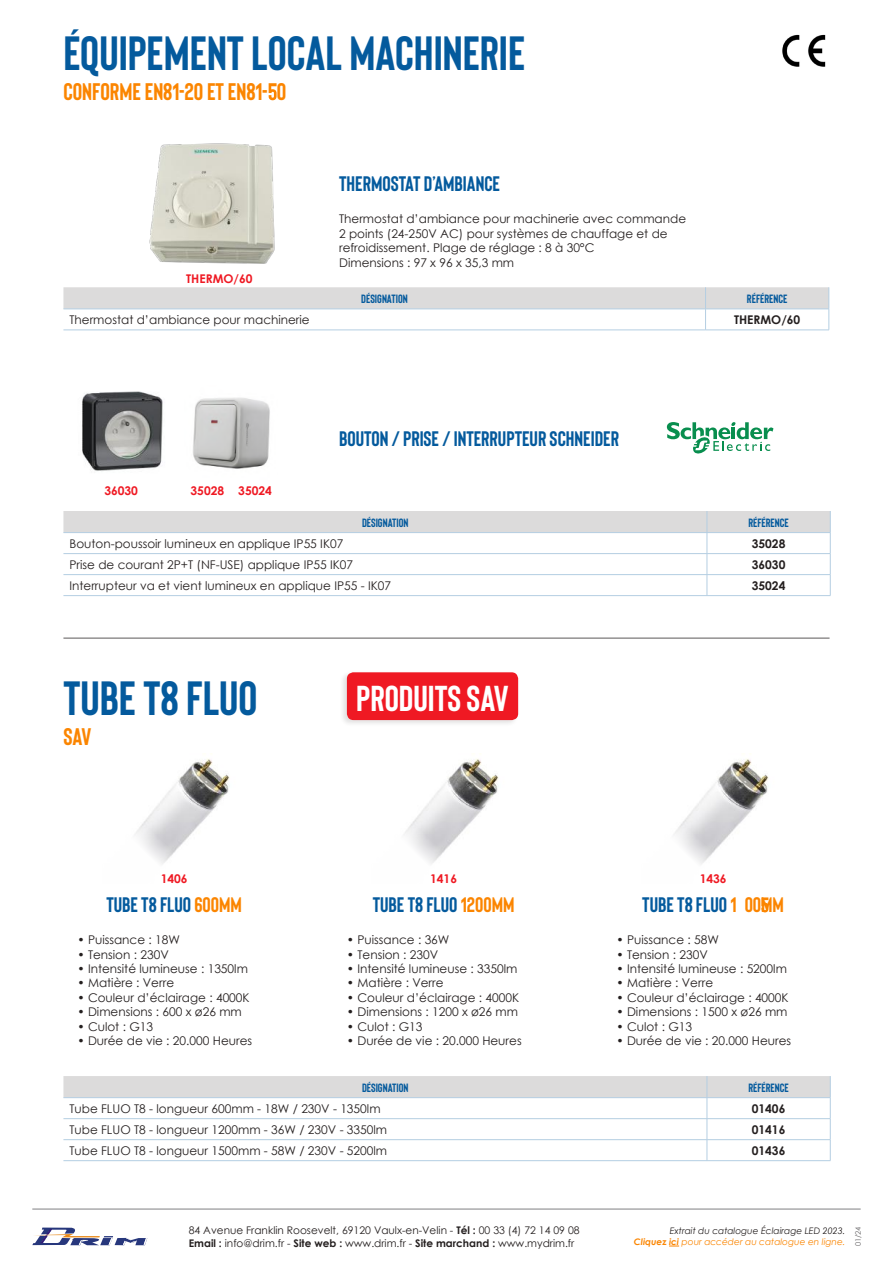
<style>
.page{position:relative;width:893px;height:1263px;background:#fff}
.page>*{position:absolute;margin:0;border:0;box-sizing:border-box;transform-origin:0 0}
.t1{font:700 48px "Bison";color:#045a9d}
.t2{font:700 36px "Bison";color:#fff}
.t3{font:700 24px "Bison";color:#fb8500}
.t4{font:700 21px "Bison";color:#045a9d}
.t5{font:12px/14.4px "Century Gothic";color:#241f1f}
.t6{font:700 12px "Bison";color:#045a9d}
.t7{font:700 12px "Century Gothic";color:#241f1f}
.t8{font:700 12px "Century Gothic";color:#ef1923}
.t9{font:10.5px/12.6px "Century Gothic";color:#241f1f}
.t10{font:italic 9px/10.8px "Century Gothic";color:#241f1f;text-align:right}
.t11{font:7.5px "Century Gothic";color:#656365}
.s1{color:#fff}
.s2{color:#fb8500}
.s3{font-weight:700}
.s4{font-weight:700;color:#fb8500}
</style>
<div class="page">
<hr style="left:32px;top:1208px;width:829px;height:2px;background:#aaaaac">
<svg style="left:32px;top:1227px;width:115px;height:18px"></svg>
<svg style="left:667px;top:422px;width:106px;height:31px"></svg>
<hr style="left:63px;top:595px;width:644px;height:1px;background:#b4cee2">
<hr style="left:707px;top:595px;width:123px;height:1px;background:#b4cee2">
<svg style="left:63px;top:511px;width:768px;height:84px"></svg>
<hr style="left:63px;top:1160px;width:644px;height:1px;background:#b4cee2">
<hr style="left:707px;top:1160px;width:123px;height:1px;background:#b4cee2">
<svg style="left:63px;top:1076px;width:768px;height:84px"></svg>
<hr style="left:63px;top:330px;width:642px;height:1px;background:#b4cee2">
<hr style="left:705px;top:330px;width:124px;height:1px;background:#b4cee2">
<svg style="left:63px;top:287px;width:767px;height:43px"></svg>
<img style="left:135px;top:759px;width:95px;height:105px">
<img style="left:404px;top:759px;width:95px;height:105px">
<img style="left:674px;top:759px;width:95px;height:105px">
<div style="left:339px;top:670px;width:180px;height:57px;background:#241f1f;opacity:.13"></div>
<div style="left:347px;top:672px;width:171px;height:48px;background:#ef1923;border-radius:7px"></div>
<hr style="left:63px;top:637px;width:766px;height:2px;background:#241f1f">
<img style="left:782px;top:35px;width:44px;height:32px">
<svg style="left:761px;top:897px;width:7px;height:15px"></svg>
<svg style="left:269px;top:83px;width:8px;height:17px"></svg>
<img style="left:193px;top:397px;width:77px;height:72px">
<img style="left:149px;top:143px;width:126px;height:121px">
<img style="left:82px;top:391px;width:81px;height:80px">
<h1 class="t1" style="left:63px;top:27px;width:463px">ÉQUIPEMENT LOCAL MACHINERIE</h1>
<h3 class="t3" style="left:63px;top:79px;width:224px">CONFORME EN81-20 ET EN81-<span class="s1">5</span>0</h3>
<p class="t8" style="left:186px;top:269px;width:68px">THERMO/60</p>
<h3 class="t4" style="left:339px;top:173px;width:162px">THERMOSTAT D’AMBIANCE</h3>
<p class="t5" style="left:339px;top:212px;width:349px">Thermostat d’ambiance pour machinerie avec commande 2 points (24-250V AC) pour systèmes de chauffage et de refroidissement. Plage de réglage : 8 à 30°C<br>Dimensions : 97 x 96 x 35,3 mm</p>
<p class="t6" style="left:361px;top:292px;width:48px">DÉSIGNATION</p>
<p class="t6" style="left:747px;top:292px;width:42px">RÉFÉRENCE</p>
<p class="t5" style="left:69px;top:312px;width:242px">Thermostat d’ambiance pour machinerie</p>
<p class="t7" style="left:734px;top:310px;width:68px">THERMO/60</p>
<p class="t8" style="left:104px;top:482px;width:35px">36030</p>
<p class="t8" style="left:191px;top:482px;width:83px">35028 35024</p>
<h3 class="t4" style="left:339px;top:427px;width:281px">BOUTON / PRISE / INTERRUPTEUR SCHNEIDER</h3>
<p class="t6" style="left:362px;top:516px;width:48px">DÉSIGNATION</p>
<p class="t6" style="left:748px;top:516px;width:42px">RÉFÉRENCE</p>
<p class="t5" style="left:69px;top:536px;width:275px">Bouton-poussoir lumineux en applique IP55 IK07</p>
<p class="t7" style="left:752px;top:534px;width:35px">35028</p>
<p class="t5" style="left:69px;top:557px;width:285px">Prise de courant 2P+T (NF-USE) applique IP55 IK07</p>
<p class="t7" style="left:752px;top:555px;width:35px">36030</p>
<p class="t5" style="left:69px;top:578px;width:323px">Interrupteur va et vient lumineux en applique IP55 - IK07</p>
<p class="t7" style="left:752px;top:576px;width:35px">35024</p>
<h1 class="t1" style="left:63px;top:672px;width:195px">TUBE T8 FLUO</h1>
<h2 class="t2" style="left:356px;top:678px;width:154px">PRODUITS SAV</h2>
<h3 class="t3" style="left:63px;top:724px;width:29px">SAV</h3>
<p class="t8" style="left:161px;top:870px;width:28px">1406</p>
<p class="t8" style="left:430px;top:870px;width:28px">1416</p>
<p class="t8" style="left:700px;top:870px;width:28px">1436</p>
<h3 class="t4" style="left:106px;top:893px;width:137px">TUBE T8 FLUO <span class="s2">600MM</span></h3>
<h3 class="t4" style="left:373px;top:893px;width:143px">TUBE T8 FLUO <span class="s2">1200MM</span></h3>
<h3 class="t4" style="left:642px;top:893px;width:143px">TUBE T8 FLUO <span class="s2">1</span><span class="s1">5</span><span class="s2">00MM</span></h3>
<p class="t5" style="left:77px;top:932px;width:104px">• Puissance : 18W</p>
<p class="t5" style="left:77px;top:947px;width:93px">• Tension : 230V</p>
<p class="t5" style="left:77px;top:961px;width:172px">• Intensité lumineuse : 1350lm</p>
<p class="t5" style="left:77px;top:975px;width:98px">• Matière : Verre</p>
<p class="t5" style="left:77px;top:990px;width:174px">• Couleur d’éclairage : 4000K</p>
<p class="t5" style="left:77px;top:1004px;width:166px">• Dimensions : 600 x ø26 mm</p>
<p class="t5" style="left:77px;top:1019px;width:77px">• Culot : G13</p>
<p class="t5" style="left:77px;top:1033px;width:176px">• Durée de vie : 20.000 Heures</p>
<p class="t5" style="left:347px;top:932px;width:104px">• Puissance : 36W</p>
<p class="t5" style="left:347px;top:947px;width:93px">• Tension : 230V</p>
<p class="t5" style="left:347px;top:961px;width:172px">• Intensité lumineuse : 3350lm</p>
<p class="t5" style="left:347px;top:975px;width:98px">• Matière : Verre</p>
<p class="t5" style="left:347px;top:990px;width:174px">• Couleur d’éclairage : 4000K</p>
<p class="t5" style="left:347px;top:1004px;width:173px">• Dimensions : 1200 x ø26 mm</p>
<p class="t5" style="left:347px;top:1019px;width:77px">• Culot : G13</p>
<p class="t5" style="left:347px;top:1033px;width:176px">• Durée de vie : 20.000 Heures</p>
<p class="t5" style="left:616px;top:932px;width:104px">• Puissance : 58W</p>
<p class="t5" style="left:616px;top:947px;width:93px">• Tension : 230V</p>
<p class="t5" style="left:616px;top:961px;width:172px">• Intensité lumineuse : 5200lm</p>
<p class="t5" style="left:616px;top:975px;width:98px">• Matière : Verre</p>
<p class="t5" style="left:616px;top:990px;width:174px">• Couleur d’éclairage : 4000K</p>
<p class="t5" style="left:616px;top:1004px;width:173px">• Dimensions : 1500 x ø26 mm</p>
<p class="t5" style="left:616px;top:1019px;width:77px">• Culot : G13</p>
<p class="t5" style="left:616px;top:1033px;width:176px">• Durée de vie : 20.000 Heures</p>
<p class="t6" style="left:362px;top:1081px;width:48px">DÉSIGNATION</p>
<p class="t6" style="left:748px;top:1081px;width:42px">RÉFÉRENCE</p>
<p class="t5" style="left:69px;top:1101px;width:313px">Tube FLUO T8 - longueur 600mm - 18W / 230V - 1350lm</p>
<p class="t7" style="left:752px;top:1099px;width:35px">01406</p>
<p class="t5" style="left:69px;top:1122px;width:319px">Tube FLUO T8 - longueur 1200mm - 36W / 230V - 3350lm</p>
<p class="t7" style="left:752px;top:1120px;width:35px">01416</p>
<p class="t5" style="left:69px;top:1143px;width:319px">Tube FLUO T8 - longueur 1500mm - 58W / 230V - 5200lm</p>
<p class="t7" style="left:752px;top:1141px;width:35px">01436</p>
<p class="t9" style="left:189px;top:1224px;width:392px">84 Avenue Franklin Roosevelt, 69120 Vaulx-en-Velin - <span class="s3">Tél :</span> 00 33 (4) 72 14 09 08<br><span class="s3">Email :</span> info@drim.fr - <span class="s3">Site web :</span> www.drim.fr - <span class="s3">Site marchand :</span> www.mydrim.fr</p>
<p class="t11" style="left:853px;top:1246px;width:21px;rotate:-90deg">01/24</p>
<p class="t10" style="left:634px;top:1225px;width:213px">Extrait du catalogue Éclairage LED 2023.<br><span class="s4">Cliquez ici</span> <span class="s2">pour accéder au catalogue en ligne.</span></p>
</div>
